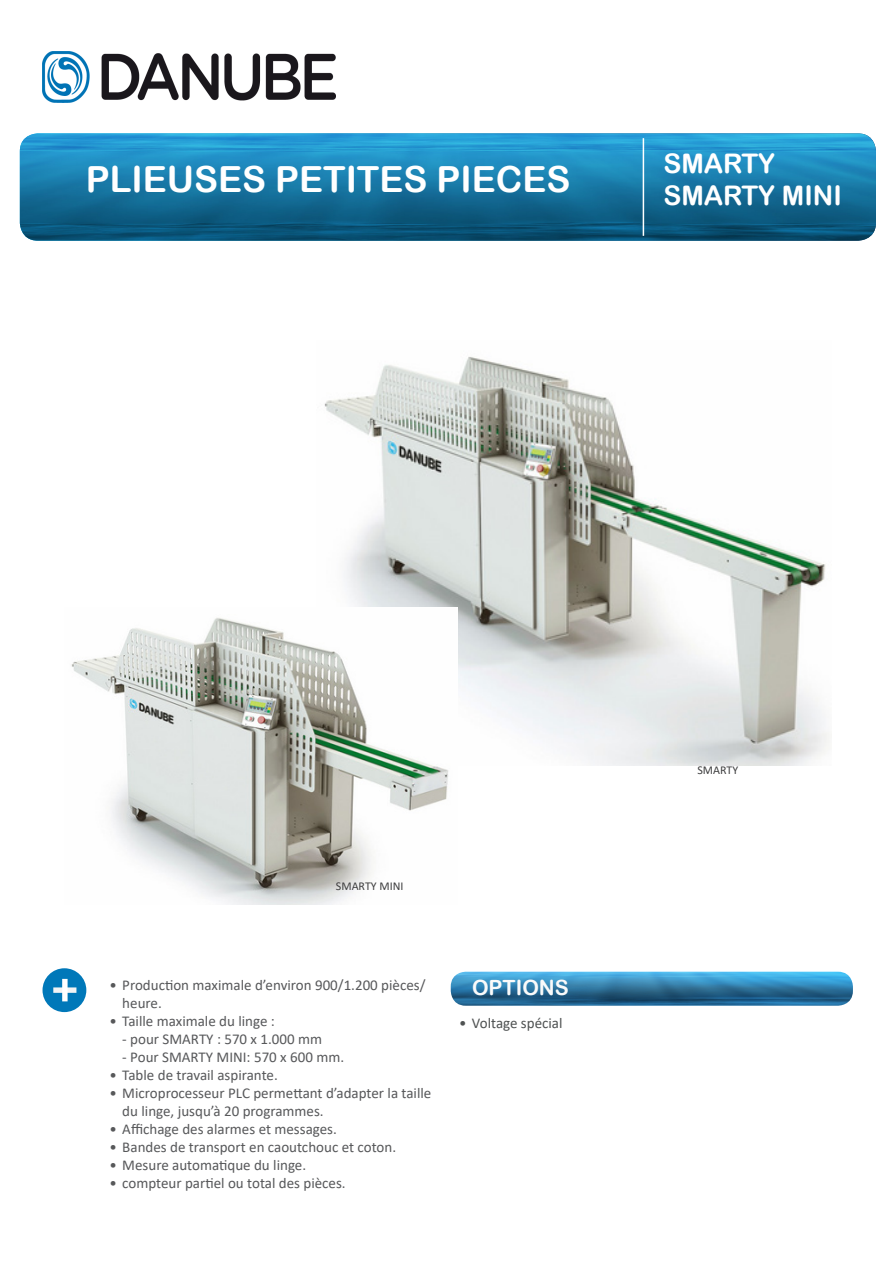
<style>
.page{position:relative;width:893px;height:1263px;background:#fff}
.page>*{position:absolute;margin:0;border:0;box-sizing:border-box;transform-origin:0 0}
.t1{font:36px "Arial Rounded MT Bold";color:#fff}
.t2{font:27px "Arial Rounded MT Bold";color:#fff}
.t3{font:21px "Arial Rounded MT Bold";color:#fafafa}
.t4{font:15px/18px "Calibri";color:#57585a}
.t5{font:15px "Calibri";color:#4f5252}
.t6{font:12px "Calibri";color:#3e3e3f}
</style>
<div class="page">
<img style="left:20px;top:133px;width:856px;height:108px">
<img style="left:451px;top:972px;width:402px;height:34px">
<hr style="left:643px;top:138px;width:1px;height:98px;background:#fff">
<img style="left:43px;top:52px;width:293px;height:51px">
<div style="left:44px;top:970px;width:41px;height:40px;background:#0078b9;border-radius:50%"></div>
<div style="left:43px;top:968px;width:43px;height:44px;border:3px solid #0078b9;border-radius:50%"></div>
<div style="left:53px;top:987px;width:23px;height:6px;background:#f2f3f4"></div>
<div style="left:62px;top:979px;width:6px;height:22px;background:#fff"></div>
<img style="left:324px;top:357px;width:506px;height:408px">
<img style="left:71px;top:607px;width:387px;height:298px">
<p class="t1" style="left:86px;top:158px;width:486px">PLIEUSES PETITES PIECES</p>
<p class="t2" style="left:663px;top:147px;width:113px">SMARTY</p>
<p class="t2" style="left:663px;top:180px;width:180px">SMARTY MINI</p>
<p class="t6" style="left:336px;top:878px;width:69px">SMARTY MINI</p>
<p class="t4" style="left:122px;top:975px;width:305px;text-indent:-13px">• Production maximale d’environ 900/1.200 pièces/ heure.</p>
<p class="t4" style="left:110px;top:1011px;width:167px">• Taille maximale du linge :</p>
<p class="t4" style="left:122px;top:1029px;width:201px">- pour SMARTY : 570 x 1.000 mm</p>
<p class="t4" style="left:122px;top:1047px;width:223px">- Pour SMARTY MINI: 570 x 600 mm.</p>
<p class="t4" style="left:110px;top:1065px;width:170px">• Table de travail aspirante.</p>
<p class="t4" style="left:122px;top:1083px;width:311px;text-indent:-13px">• Microprocesseur PLC permettant d’adapter la taille du linge, jusqu’à 20 programmes.</p>
<p class="t4" style="left:110px;top:1119px;width:229px">• Affichage des alarmes et messages.</p>
<p class="t4" style="left:110px;top:1137px;width:288px">• Bandes de transport en caoutchouc et coton.</p>
<p class="t4" style="left:110px;top:1155px;width:198px">• Mesure automatique du linge.</p>
<p class="t4" style="left:110px;top:1173px;width:238px">• compteur partiel ou total des pièces.</p>
<p class="t3" style="left:472px;top:976px;width:98px">OPTIONS</p>
<p class="t5" style="left:459px;top:1012px;width:105px">• Voltage spécial</p>
<p class="t6" style="left:697px;top:762px;width:42px">SMARTY</p>
</div>
